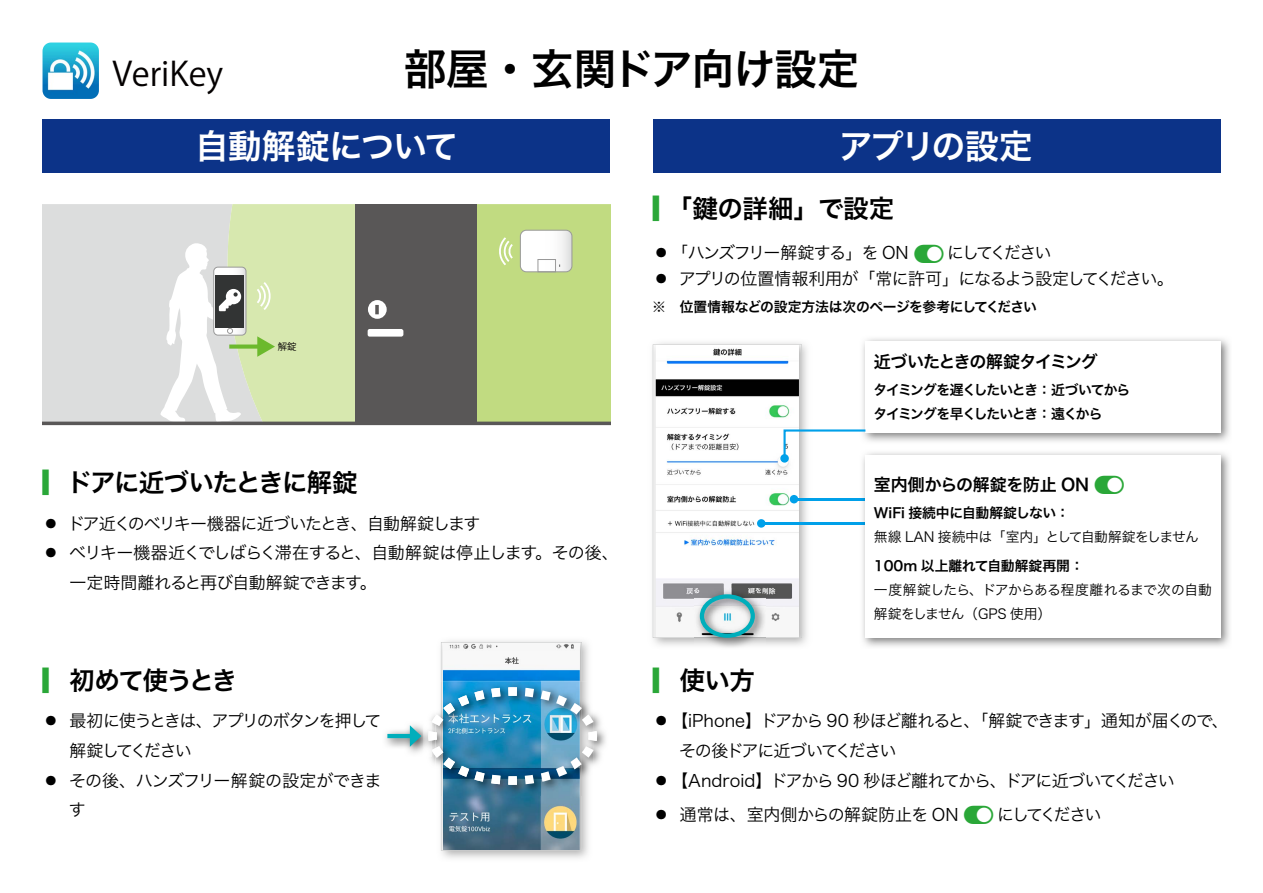
<style>
.page{position:relative;width:1263px;height:893px;background:#fff}
.page>*{position:absolute;margin:0;border:0;box-sizing:border-box;transform-origin:0 0}
.t1{font:42.45px "Hira Kaku Pro W6";letter-spacing:-.03em;color:#000}
.t2{font:34.05px "Hira Kaku Pro W6";letter-spacing:-.04em;color:#fff}
.t3{font:33.3px "Koz Go Pr 6 N";color:#040000}
.t4{font:25.5px "Hira Kaku Pro W6";letter-spacing:-.035em;color:#000}
.t5{font:25.5px "Hira Kaku Pro W6";letter-spacing:-.06em;color:#000}
.t6{font:25.5px "Hira Kaku Pro W6";color:#2aa738}
.t7{font:16.95px/25.5px "Hira Kaku Pro W3";letter-spacing:-.07em;color:#000}
.t8{font:16.95px "Hira Kaku Pro W3";letter-spacing:-.05em;color:#000}
.t9{font:16.95px "Hira Kaku Pro W3";letter-spacing:-.03em;color:#000}
.t10{font:16.95px "Hira Kaku Pro W3";letter-spacing:-.045em;color:#000}
.t11{font:16.95px "Hira Kaku Pro W3";letter-spacing:-.01em;color:#000}
.t12{font:16.95px "Hira Kaku Pro W6";letter-spacing:-.07em;color:#000}
.t13{font:16.95px "Hira Kaku Pro W3";letter-spacing:-.09em;color:#000}
.t14{font:16.95px "Hira Kaku Pro W6";letter-spacing:-.015em;color:#000}
.t15{font:16.95px "Hira Kaku Pro W3";letter-spacing:-.11em;color:#000}
.t16{font:16.95px "Hira Kaku Pro W3";letter-spacing:-.15em;color:#000}
.t17{font:13.8px/24.2px "Hira Kaku Pro W3";letter-spacing:-.035em;color:#000}
.t18{font:13.8px/24.2px "Hira Kaku Pro W6";letter-spacing:-.09em;color:#000}
.t19{font:13.8px "Hira Kaku Pro W6";letter-spacing:-.04em;color:#000}
.t20{font:13.8px "Hira Kaku Pro W6";letter-spacing:-.005em;color:#000}
.t21{font:13.8px "Hira Kaku Pro W6";color:#000}
.t22{font:9.45px "Koz Go Pr 6 N";color:#040000}
.s1{color:#2aa738}
</style>
<div class="page">
<div style="left:653px;top:119px;width:567px;height:53px;background:#0c3388"></div>
<div style="left:43px;top:119px;width:567px;height:53px;background:#0c3388"></div>
<div style="left:43px;top:204px;width:116px;height:218px;background:#dcdddd"></div>
<div style="left:477px;top:204px;width:133px;height:218px;background:#c1db81"></div>
<div style="left:355px;top:204px;width:122px;height:219px;background:#595757"></div>
<div style="left:368px;top:300px;width:19px;height:19px;background:#fff;border-radius:50%"></div>
<svg style="left:375px;top:305px;width:4px;height:9px"></svg>
<div style="left:368px;top:329px;width:35px;height:8px;background:#fff;border-radius:2px"></div>
<svg style="left:498px;top:230px;width:74px;height:42px"></svg>
<hr style="left:43px;top:422px;width:567px;height:3px;background:#595757">
<svg style="left:159px;top:204px;width:196px;height:218px"></svg>
<img style="left:864px;top:338px;width:366px;height:104px">
<div style="left:865px;top:341px;width:355px;height:92px;background:#fff"></div>
<img style="left:863px;top:452px;width:367px;height:195px">
<div style="left:865px;top:455px;width:355px;height:182px;background:#fff"></div>
<svg style="left:653px;top:344px;width:214px;height:294px"></svg>
<div style="left:780px;top:454px;width:9px;height:9px;background:#00a0e9;border-radius:50%"></div>
<img style="left:385px;top:725px;width:43px;height:28px">
<img style="left:428px;top:642px;width:174px;height:208px">
<hr style="left:387px;top:734px;width:27px;height:4px;background:#00aebb">
<svg style="left:410px;top:725px;width:11px;height:22px"></svg>
<img style="left:695px;top:589px;width:71px;height:60px">
<img style="left:695px;top:637px;width:71px;height:1px">
<div style="left:700px;top:594px;width:55px;height:44px;border:4px solid #00aebb;border-radius:50%"></div>
<h3 class="t3" style="left:112px;top:55px;width:112px">VeriKey</h3>
<h1 class="t1" style="left:404px;top:31px;width:457px">部屋・玄関ドア向け設定</h1>
<h2 class="t2" style="left:195px;top:115px;width:265px">自動解錠について</h2>
<h2 class="t2" style="left:839px;top:115px;width:196px">アプリの設定</h2>
<p class="t22" style="left:278px;top:341px;width:20px">解錠</p>
<h3 class="t4" style="left:43px;top:460px;width:317px"><span class="s1">▎</span>ドアに近づいたときに解錠</h3>
<p class="t7" style="left:43px;top:509px;width:439px">ㅡドア近くのベリキー機器に近づいたとき、自動解錠します</p>
<p class="t7" style="left:43px;top:539px;width:578px">ㅡベリキー機器近くでしばらく滞在すると、自動解錠は停止します。その後、</p>
<p class="t10" style="left:70px;top:568px;width:309px">一定時間離れると再び自動解錠できます。</p>
<h3 class="t5" style="left:43px;top:657px;width:196px"><span class="s1">▎</span>初めて使うとき</h3>
<p class="t7" style="left:43px;top:707px;width:341px">ㅡ最初に使うときは、アプリのボタンを押して</p>
<p class="t15" style="left:70px;top:735px;width:124px">解錠してください</p>
<p class="t9" style="left:43px;top:765px;width:340px">ㅡその後、ハンズフリー解錠の設定ができま</p>
<p class="t7" style="left:69px;top:796px;width:19px">す</p>
<h3 class="t6" style="left:653px;top:185px;width:27px">▎</h3>
<p class="t7" style="left:653px;top:239px;width:257px">ㅡ「ハンズフリー解錠する」を ON</p>
<h3 class="t4" style="left:667px;top:185px;width:229px">「鍵の詳細」で設定</h3>
<p class="t7" style="left:653px;top:239px;width:523px;text-indent:294px">にしてください<br>ㅡアプリの位置情報利用が「常に許可」になるよう設定してください。</p>
<p class="t19" style="left:652px;top:294px;width:386px">※ 位置情報などの設定方法は次のページを参考にしてください</p>
<p class="t12" style="left:874px;top:346px;width:225px">近づいたときの解錠タイミング</p>
<p class="t18" style="left:873px;top:377px;width:258px">タイミングを遅くしたいとき：近づいてからタイミングを早くしたいとき：遠くから</p>
<p class="t14" style="left:874px;top:469px;width:217px">室内側からの解錠を防止 ON</p>
<p class="t20" style="left:874px;top:500px;width:197px">WiFi 接続中に自動解錠しない：</p>
<p class="t17" style="left:874px;top:524px;width:326px">無線 LAN 接続中は「室内」として自動解錠をしません</p>
<p class="t21" style="left:874px;top:553px;width:211px">100m 以上離れて自動解錠再開：</p>
<p class="t17" style="left:874px;top:576px;width:339px">一度解錠したら、ドアからある程度離れるまで次の自動解錠をしません（GPS 使用）</p>
<h3 class="t4" style="left:653px;top:657px;width:104px"><span class="s1">▎</span>使い方</h3>
<p class="t8" style="left:653px;top:706px;width:578px">ㅡ【iPhone】ドアから 90 秒ほど離れると、「解錠できます」通知が届くので、</p>
<p class="t13" style="left:679px;top:735px;width:219px">その後ドアに近づいてください</p>
<p class="t7" style="left:653px;top:766px;width:523px">ㅡ【Android】ドアから 90 秒ほど離れてから、ドアに近づいてください</p>
<p class="t11" style="left:653px;top:799px;width:307px">ㅡ通常は、室内側からの解錠防止を ON</p>
<p class="t16" style="left:997px;top:799px;width:106px">にしてください</p>
</div>
